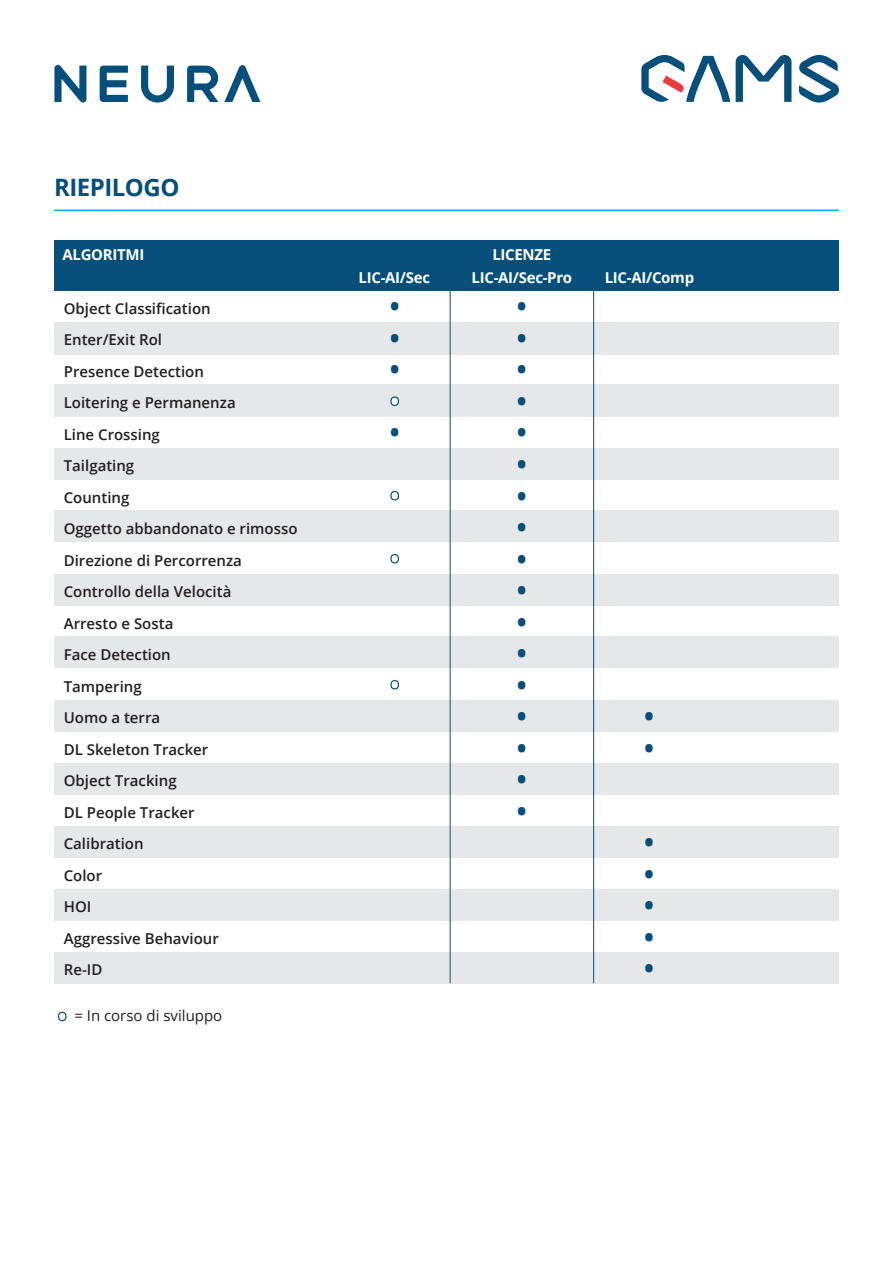
<style>
.page{position:relative;width:893px;height:1263px;background:#fff}
.page>*{position:absolute;margin:0;border:0;box-sizing:border-box;transform-origin:0 0}
.t1{font:700 52.5px "Havelock Titling";letter-spacing:-.05em;color:#054f7a}
.t2{font:600 30px/31.5px "Open Sans";color:#054f7a;text-align:justify}
.t3{font:700 24px "Open Sans";letter-spacing:-.02em;color:#054f7a}
.t4{font:600 15px/31.5px "Open Sans";color:#231f20}
.t5{font:700 15px "Open Sans";letter-spacing:-.02em;color:#fff}
.t6{font:15px "Open Sans";color:#231f20}
</style>
<div class="page">
<hr style="left:54px;top:210px;width:785px;height:1px;background:#00aeef">
<div style="left:54px;top:322px;width:785px;height:32px;background:#e6e7e9"></div>
<div style="left:54px;top:385px;width:785px;height:32px;background:#e6e7e9"></div>
<div style="left:54px;top:448px;width:785px;height:32px;background:#e6e7e9"></div>
<div style="left:54px;top:510px;width:785px;height:32px;background:#e6e7e9"></div>
<div style="left:54px;top:574px;width:785px;height:32px;background:#e6e7e9"></div>
<div style="left:54px;top:636px;width:785px;height:32px;background:#e6e7e9"></div>
<div style="left:54px;top:700px;width:785px;height:32px;background:#e6e7e9"></div>
<div style="left:54px;top:763px;width:785px;height:32px;background:#e6e7e9"></div>
<div style="left:54px;top:826px;width:785px;height:31px;background:#e6e7e9"></div>
<div style="left:54px;top:889px;width:785px;height:31px;background:#e6e7e9"></div>
<div style="left:54px;top:952px;width:785px;height:31px;background:#e6e7e9"></div>
<div style="left:54px;top:241px;width:785px;height:50px;background:#054f7a"></div>
<svg style="left:390px;top:396px;width:9px;height:10px"></svg>
<svg style="left:390px;top:491px;width:9px;height:10px"></svg>
<svg style="left:390px;top:554px;width:9px;height:10px"></svg>
<svg style="left:390px;top:680px;width:9px;height:10px"></svg>
<hr style="left:450px;top:287px;width:1px;height:696px;background:#054f7a">
<hr style="left:593px;top:287px;width:1px;height:696px;background:#054f7a">
<svg style="left:736px;top:55px;width:55px;height:47px"></svg>
<svg style="left:641px;top:55px;width:89px;height:47px"></svg>
<svg style="left:799px;top:55px;width:40px;height:48px"></svg>
<svg style="left:57px;top:1011px;width:10px;height:11px"></svg>
<h1 class="t1" style="left:47px;top:40px;width:220px">NEURA</h1>
<h3 class="t3" style="left:54px;top:170px;width:127px">RIEPILOGO</h3>
<p class="t5" style="left:63px;top:244px;width:83px">ALGORITMI</p>
<p class="t5" style="left:492px;top:244px;width:60px">LICENZE</p>
<p class="t5" style="left:359px;top:267px;width:73px">LIC-AI/Sec</p>
<p class="t5" style="left:472px;top:267px;width:102px">LIC-AI/Sec-Pro</p>
<p class="t5" style="left:605px;top:267px;width:91px">LIC-AI/Comp</p>
<p class="t4" style="left:64px;top:292px;width:235px">Object Classification<br>Enter/Exit Rol<br>Presence Detection<br>Loitering e Permanenza<br>Line Crossing<br>Tailgating<br>Counting<br>Oggetto abbandonato e rimosso<br>Direzione di Percorrenza<br>Controllo della Velocità<br>Arresto e Sosta<br>Face Detection<br>Tampering<br>Uomo a terra<br>DL Skeleton Tracker<br>Object Tracking<br>DL People Tracker<br>Calibration<br>Color<br>HOI<br>Aggressive Behaviour<br>Re-ID</p>
<h2 class="t2" style="left:389px;top:290px;width:13px">• • •</h2>
<h2 class="t2" style="left:516px;top:290px;width:13px">• • • • • • • • • • • • • • • • •</h2>
<h2 class="t2" style="left:389px;top:416px;width:13px">•</h2>
<h2 class="t2" style="left:643px;top:700px;width:13px">• •</h2>
<h2 class="t2" style="left:643px;top:826px;width:13px">• • • • •</h2>
<p class="t6" style="left:74px;top:1005px;width:150px">= In corso di sviluppo</p>
</div>
